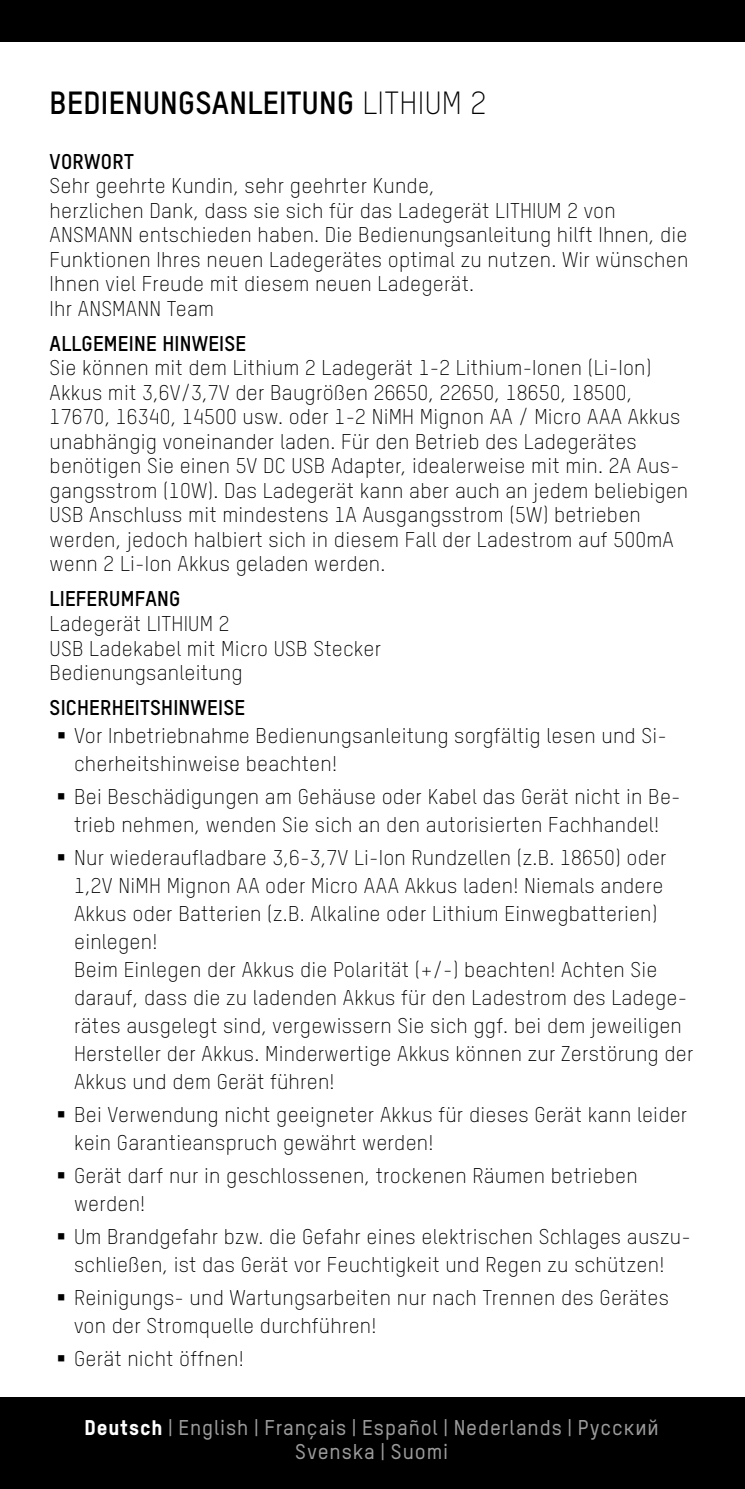
<style>
.page{position:relative;width:745px;height:1489px;background:#fff}
.page>*{position:absolute;margin:0;border:0;box-sizing:border-box;transform-origin:0 0}
.t1{font:700 31.5px "TSTARPRO";letter-spacing:.01em;color:#000}
.t2{font:300 21px/24.5px "TSTARPRO";letter-spacing:.01em;color:#000}
.t3{font:500 21px/24.5px "TSTARPRO";letter-spacing:.04em;color:#9d9c9c;text-align:center}
.t4{font:700 21px "TSTARPRO";letter-spacing:.01em;color:#000}
.s1{font-weight:300}
.s2{font-weight:800;color:#fff}
</style>
<div class="page">
<div style="left:0;top:0;width:744px;height:42px;background:#000"></div>
<div style="left:0;top:1397px;width:744px;height:91px;background:#000"></div>
<h1 class="t1" style="left:50px;top:83px;width:438px">BEDIENUNGSANLEITUNG <span class="s1">LITHIUM 2</span></h1>
<p class="t4" style="left:50px;top:148px;width:86px">VORWORT</p>
<p class="t2" style="left:50px;top:174px;width:639px">Sehr geehrte Kundin, sehr geehrter Kunde,<br>herzlichen Dank, dass sie sich für das Ladegerät LITHIUM 2 von ANSMANN entschieden haben. Die Bedienungsanleitung hilft Ihnen, die Funktionen Ihres neuen Ladegerätes optimal zu nutzen. Wir wünschen Ihnen viel Freude mit diesem neuen Ladegerät.<br>Ihr ANSMANN Team</p>
<p class="t4" style="left:50px;top:330px;width:198px">ALLGEMEINE HINWEISE</p>
<p class="t2" style="left:50px;top:356px;width:639px">Sie können mit dem Lithium 2 Ladegerät 1-2 Lithium-Ionen (Li-Ion)<br>Akkus mit 3,6V/3,7V der Baugrößen 26650, 22650, 18650, 18500, 17670, 16340, 14500 usw. oder 1-2 NiMH Mignon AA / Micro AAA Akkus unabhängig voneinander laden. Für den Betrieb des Ladegerätes benötigen Sie einen 5V DC USB Adapter, idealerweise mit min. 2A Aus&shy;gangsstrom (10W). Das Ladegerät kann aber auch an jedem beliebigen USB Anschluss mit mindestens 1A Ausgangsstrom (5W) betrieben werden, jedoch halbiert sich in diesem Fall der Ladestrom auf 500mA wenn 2 Li-Ion Akkus geladen werden.</p>
<p class="t4" style="left:50px;top:586px;width:132px">LIEFERUMFANG</p>
<p class="t2" style="left:50px;top:611px;width:333px">Ladegerät LITHIUM 2<br>USB Ladekabel mit Micro USB Stecker<br>Bedienungsanleitung</p>
<p class="t4" style="left:50px;top:694px;width:197px">SICHERHEITSHINWEISE</p>
<p class="t2" style="left:74px;top:721px;width:593px;line-height:28px">Vor Inbetriebnahme Bedienungsanleitung sorgfältig lesen und Si&shy;cherheitshinweise beachten!</p>
<p class="t2" style="left:74px;top:782px;width:607px;line-height:28px">Bei Beschädigungen am Gehäuse oder Kabel das Gerät nicht in Be&shy;trieb nehmen, wenden Sie sich an den autorisierten Fachhandel!</p>
<p class="t2" style="left:74px;top:843px;width:620px;line-height:28px">Nur wiederaufladbare 3,6-3,7V Li-Ion Rundzellen (z.B. 18650) oder 1,2V NiMH Mignon AA oder Micro AAA Akkus laden! Niemals andere Akkus oder Batterien (z.B. Alkaline oder Lithium Einwegbatterien) einlegen!<br>Beim Einlegen der Akkus die Polarität (+/-) beachten! Achten Sie darauf, dass die zu ladenden Akkus für den Ladestrom des Ladege&shy;rätes ausgelegt sind, vergewissern Sie sich ggf. bei dem jeweiligen Hersteller der Akkus. Minderwertige Akkus können zur Zerstörung der Akkus und dem Gerät führen!</p>
<p class="t2" style="left:74px;top:1100px;width:614px;line-height:28px">Bei Verwendung nicht geeigneter Akkus für dieses Gerät kann leider kein Garantieanspruch gewährt werden!</p>
<p class="t2" style="left:74px;top:1161px;width:564px;line-height:28px">Gerät darf nur in geschlossenen, trockenen Räumen betrieben werden!</p>
<p class="t2" style="left:74px;top:1222px;width:618px;line-height:28px">Um Brandgefahr bzw. die Gefahr eines elektrischen Schlages auszu&shy;schließen, ist das Gerät vor Feuchtigkeit und Regen zu schützen!</p>
<p class="t2" style="left:74px;top:1283px;width:596px;line-height:28px">Reinigungs- und Wartungsarbeiten nur nach Trennen des Gerätes von der Stromquelle durchführen!</p>
<p class="t2" style="left:74px;top:1346px;width:171px">Gerät nicht öffnen!</p>
<p class="t3" style="left:84px;top:1416px;width:575px"><span class="s2">Deutsch</span> | English | Français | Español | Nederlands | Pусский<br>Svenska | Suomi</p>
</div>
